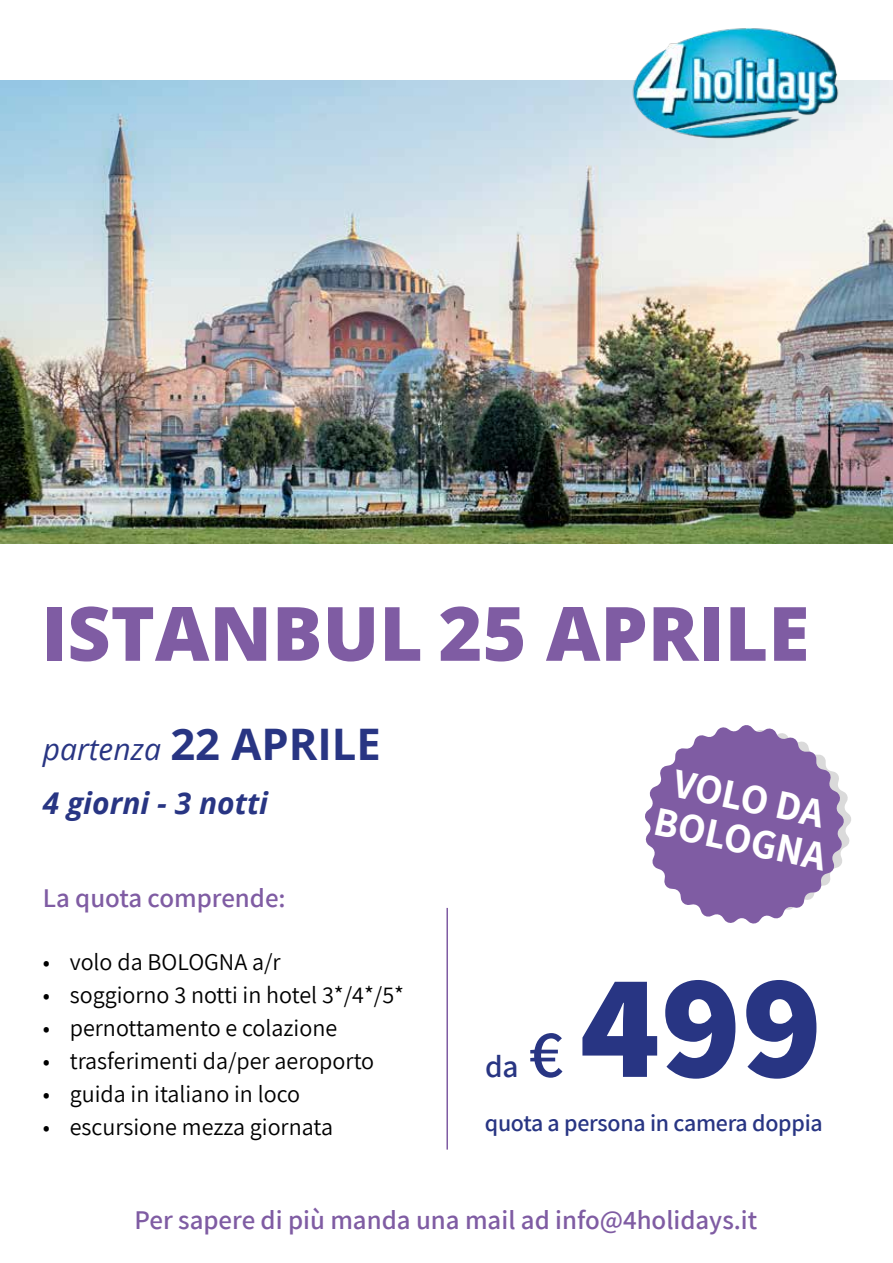
<style>
.page{position:relative;width:893px;height:1263px;background:#fff}
.page>*{position:absolute;margin:0;border:0;box-sizing:border-box;transform-origin:0 0}
.t1{font:800 150px "Assistant";color:#283583}
.t2{font:800 75px "Open Sans";color:#7f5ca3}
.t3{font:700 40.5px/42px "Assistant";color:#fff}
.t4{font:600 31.5px "Assistant";color:#283583}
.t5{font:italic 700 30px/54px "Open Sans";color:#283583}
.t6{font:600 27px "Assistant";color:#7f5ca3}
.t7{font:24px "Assistant";color:#000}
.t8{font:600 24px "Assistant";letter-spacing:-.01em;color:#283583}
.s1{font-weight:400}
.s2{font-style:normal;font-size:43.5px}
.s3{font-size:67.5px}
</style>
<div class="page">
<img style="left:0;top:81px;width:893px;height:463px">
<img style="left:625px;top:28px;width:224px;height:113px">
<hr style="left:446px;top:908px;width:2px;height:241px;background:#7f5ca3">
<svg style="left:645px;top:725px;width:206px;height:199px"></svg>
<h2 class="t2" style="left:41px;top:576px;width:770px">ISTANBUL 25 APRILE</h2>
<p class="t5" style="left:43px;top:722px;width:339px"><span class="s1">partenza</span> <span class="s2">22 APRILE<br></span>4 giorni - 3 notti</p>
<p class="t6" style="left:43px;top:879px;width:244px">La quota comprende:</p>
<p class="t7" style="left:43px;top:945px;width:240px">• volo da BOLOGNA a/r</p>
<p class="t7" style="left:43px;top:978px;width:363px">• soggiorno 3 notti in hotel 3*/4*/5*</p>
<p class="t7" style="left:43px;top:1011px;width:296px">• pernottamento e colazione</p>
<p class="t7" style="left:43px;top:1044px;width:333px">• trasferimenti da/per aeroporto</p>
<p class="t7" style="left:43px;top:1077px;width:259px">• guida in italiano in loco</p>
<p class="t7" style="left:43px;top:1110px;width:292px">• escursione mezza giornata</p>
<h3 class="t3" style="left:668px;top:758px;width:176px;rotate:12deg">VOLO DA<br>BOLOGNA</h3>
<h1 class="t1" style="left:579px;top:924px;width:244px">499</h1>
<p class="t8" style="left:485px;top:1106px;width:339px">quota a persona in camera doppia</p>
<h3 class="t4" style="left:485px;top:1045px;width:79px">da <span class="s3">€</span></h3>
<p class="t6" style="left:135px;top:1201px;width:624px">Per sapere di più manda una mail ad info@4holidays.it</p>
</div>
